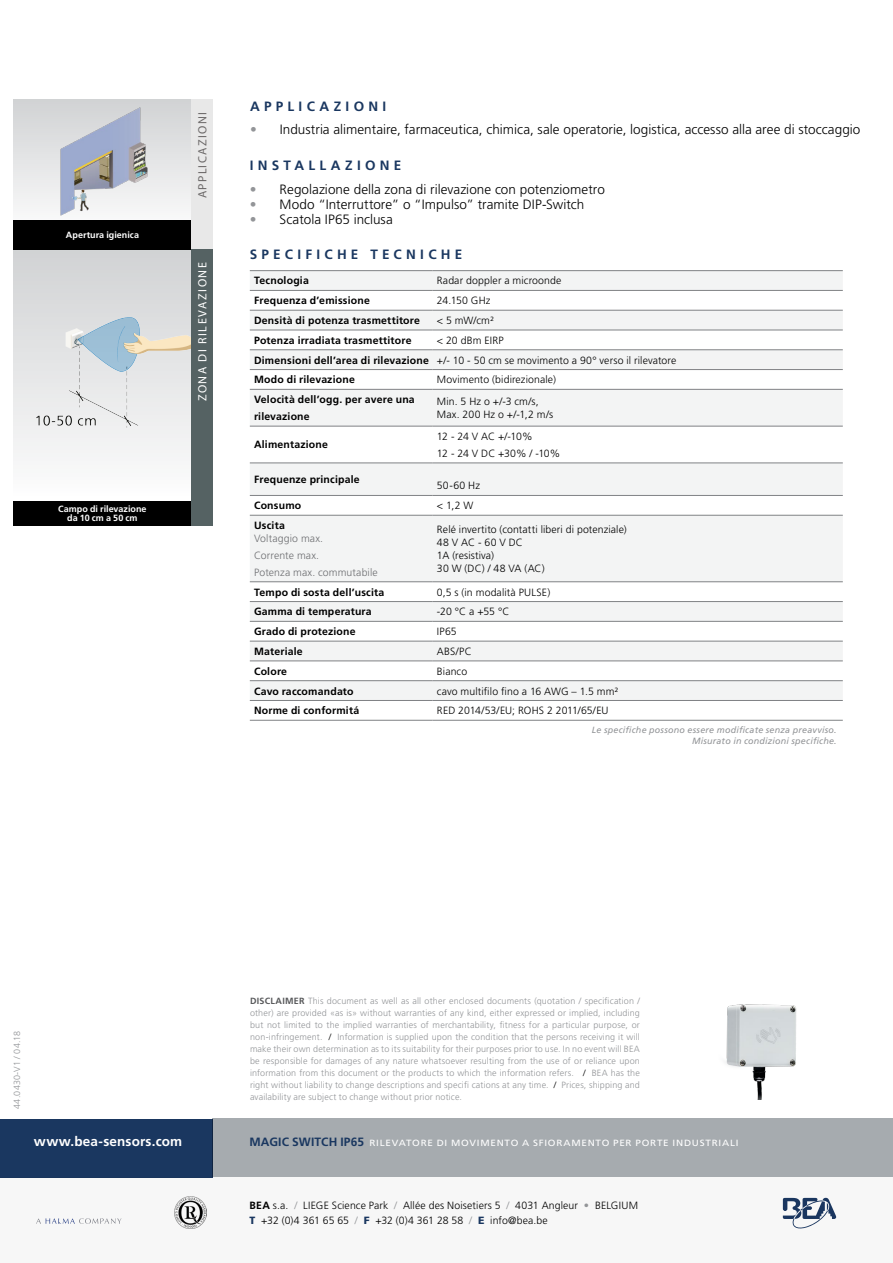
<style>
.page{position:relative;width:893px;height:1263px;background:#fff}
.page>*{position:absolute;margin:0;border:0;box-sizing:border-box;transform-origin:0 0}
.t1{font:300 13.5px "Frutiger LT Std";letter-spacing:.005em;color:#000}
.t2{font:700 13.5px "Frutiger LT Std";letter-spacing:.315em;color:#1a3760}
.t3{font:700 13.5px "Frutiger LT Std";letter-spacing:.01em;color:#fff}
.t4{font:12px "Myriad Pro";letter-spacing:.13em;color:#fff}
.t5{font:12px "Myriad Pro";letter-spacing:.11em;color:#6b6868}
.t6{font:300 10.5px/12.8px "Frutiger LT Std";letter-spacing:.01em;color:#000}
.t7{font:700 10.5px/17px "Frutiger LT Std";letter-spacing:.02em;color:#000}
.t8{font:300 10.5px/17px "Frutiger LT Std";letter-spacing:.01em;color:#6d6e71}
.t9{font:300 10.5px/17px "Frutiger LT Std";letter-spacing:-.015em;color:#000}
.t10{font:300 9px/12px "Frutiger LT Std";letter-spacing:.015em;color:#939598;text-align:justify}
.t11{font:italic 9px/10.8px "Frutiger LT Std";letter-spacing:.025em;color:#939598;text-align:right}
.t12{font:9px "Frutiger LT Std";letter-spacing:.075em;color:#fff;scale:1.1 1}
.t13{font:700 9px/8.6px "Frutiger LT Std";letter-spacing:.005em;color:#fff;text-align:center}
.s1{color:#939598}
.s2{font-weight:700}
.s3{font-weight:700;color:#58595b}
.s4{color:#000}
.s5{font-weight:700;font-size:12px;color:#1a3760}
.s6{font-weight:900;color:#1a3760}
</style>
<div class="page">
<div style="left:0;top:1177px;width:893px;height:86px;background:#f7f7f7"></div>
<img style="left:725px;top:1004px;width:72px;height:95px">
<img style="left:175px;top:1196px;width:32px;height:33px">
<svg style="left:36px;top:1218px;width:85px;height:6px"></svg>
<svg style="left:783px;top:1198px;width:53px;height:31px"></svg>
<div style="left:213px;top:1118px;width:680px;height:59px;background:#a6abaf"></div>
<div style="left:0;top:1119px;width:213px;height:58px;background:#1a3760"></div>
<div style="left:14px;top:249px;width:177px;height:15px;background:#d2d3d5"></div>
<img style="left:14px;top:264px;width:177px;height:193px">
<div style="left:14px;top:99px;width:185px;height:128px;background:linear-gradient(to bottom,#d0d2d4,#fafafb)"></div>
<img style="left:55px;top:103px;width:103px;height:117px">
<div style="left:14px;top:220px;width:177px;height:29px;background:#000"></div>
<div style="left:14px;top:501px;width:177px;height:25px;background:#000"></div>
<div style="left:191px;top:249px;width:22px;height:277px;background:#556263"></div>
<div style="left:191px;top:99px;width:22px;height:150px;background:#e8e8e8"></div>
<svg style="left:250px;top:271px;width:593px;height:429px;fill:#f3f4f4"></svg>
<hr style="left:250px;top:270px;width:183px;height:1px;background:#808285">
<hr style="left:433px;top:270px;width:410px;height:1px;background:#808285">
<hr style="left:250px;top:290px;width:183px;height:1px;background:#808285">
<hr style="left:433px;top:290px;width:410px;height:1px;background:#808285">
<hr style="left:250px;top:310px;width:183px;height:1px;background:#808285">
<hr style="left:433px;top:310px;width:410px;height:1px;background:#808285">
<hr style="left:250px;top:330px;width:183px;height:1px;background:#808285">
<hr style="left:433px;top:330px;width:410px;height:1px;background:#808285">
<hr style="left:250px;top:349px;width:183px;height:1px;background:#808285">
<hr style="left:433px;top:349px;width:410px;height:1px;background:#808285">
<hr style="left:250px;top:369px;width:183px;height:1px;background:#808285">
<hr style="left:433px;top:369px;width:410px;height:1px;background:#808285">
<hr style="left:250px;top:389px;width:183px;height:1px;background:#808285">
<hr style="left:433px;top:389px;width:410px;height:1px;background:#808285">
<hr style="left:250px;top:426px;width:183px;height:1px;background:#808285">
<hr style="left:433px;top:426px;width:410px;height:1px;background:#808285">
<hr style="left:250px;top:463px;width:183px;height:1px;background:#808285">
<hr style="left:433px;top:463px;width:410px;height:1px;background:#808285">
<hr style="left:250px;top:495px;width:183px;height:1px;background:#808285">
<hr style="left:433px;top:495px;width:410px;height:1px;background:#808285">
<hr style="left:250px;top:515px;width:183px;height:1px;background:#808285">
<hr style="left:433px;top:515px;width:410px;height:1px;background:#808285">
<hr style="left:250px;top:581px;width:183px;height:1px;background:#808285">
<hr style="left:433px;top:581px;width:410px;height:1px;background:#808285">
<hr style="left:250px;top:601px;width:183px;height:1px;background:#808285">
<hr style="left:433px;top:601px;width:410px;height:1px;background:#808285">
<hr style="left:250px;top:621px;width:183px;height:1px;background:#808285">
<hr style="left:433px;top:621px;width:410px;height:1px;background:#808285">
<hr style="left:250px;top:641px;width:183px;height:1px;background:#808285">
<hr style="left:433px;top:641px;width:410px;height:1px;background:#808285">
<hr style="left:250px;top:661px;width:183px;height:1px;background:#808285">
<hr style="left:433px;top:661px;width:410px;height:1px;background:#808285">
<hr style="left:250px;top:680px;width:183px;height:1px;background:#808285">
<hr style="left:433px;top:680px;width:410px;height:1px;background:#808285">
<hr style="left:250px;top:700px;width:183px;height:1px;background:#808285">
<hr style="left:433px;top:700px;width:410px;height:1px;background:#808285">
<hr style="left:250px;top:720px;width:183px;height:1px;background:#808285">
<hr style="left:433px;top:720px;width:410px;height:1px;background:#808285">
<p class="t13" style="left:66px;top:231px;width:75px">Apertura igienica</p>
<p class="t13" style="left:58px;top:505px;width:90px">Campo di rilevazione da 10 cm a 50 cm</p>
<h2 class="t5" style="left:195px;top:198px;width:87px;rotate:-90deg">APPLICAZIONI</h2>
<h2 class="t4" style="left:195px;top:401px;width:141px;rotate:-90deg">ZONA DI RILEVAZIONE</h2>
<h1 class="t2" style="left:250px;top:98px;width:138px">APPLICAZIONI</h1>
<h1 class="t1" style="left:250px;top:122px;width:612px"><span class="s1">•</span> Industria alimentaire, farmaceutica, chimica, sale operatorie, logistica, accesso alla aree di stoccaggio</h1>
<h1 class="t2" style="left:250px;top:157px;width:153px">INSTALLAZIONE</h1>
<h1 class="t1" style="left:250px;top:181px;width:356px"><span class="s1">•</span> Regolazione della zona di rilevazione con potenziometro</h1>
<h1 class="t1" style="left:250px;top:196px;width:336px"><span class="s1">•</span> Modo “Interruttore” o “Impulso” tramite DIP-Switch</h1>
<h1 class="t1" style="left:250px;top:211px;width:144px"><span class="s1">•</span> Scatola IP65 inclusa</h1>
<h1 class="t2" style="left:250px;top:247px;width:214px">SPECIFICHE TECNICHE</h1>
<p class="t7" style="left:254px;top:272px;width:56px">Tecnologia</p>
<p class="t6" style="left:437px;top:275px;width:126px">Radar doppler a microonde</p>
<p class="t7" style="left:254px;top:292px;width:117px">Frequenza d’emissione</p>
<p class="t6" style="left:437px;top:294px;width:55px">24.150 GHz</p>
<p class="t7" style="left:254px;top:312px;width:167px">Densità di potenza trasmettitore</p>
<p class="t6" style="left:437px;top:314px;width:58px">&lt; 5 mW/cm²</p>
<p class="t7" style="left:254px;top:332px;width:159px">Potenza irradiata trasmettitore</p>
<p class="t6" style="left:254px;top:330px;width:424px;line-height:19.8px;text-indent:183px">&lt; 20 dBm EIRP<br><span class="s2">Dimensioni dell’area di rilevazione</span> +/- 10 - 50 cm se movimento a 90° verso il rilevatore<br><span class="s2">Modo di rilevazione</span></p>
<p class="t6" style="left:437px;top:374px;width:120px">Movimento (bidirezionale)</p>
<p class="t7" style="left:254px;top:391px;width:162px">Velocità dell’ogg. per avere una rilevazione</p>
<p class="t6" style="left:437px;top:395px;width:118px">Min. 5 Hz o +/-3 cm/s,<br>Max. 200 Hz o +/-1,2 m/s</p>
<p class="t7" style="left:254px;top:436px;width:75px">Alimentazione</p>
<p class="t9" style="left:437px;top:428px;width:125px">12 - 24 V AC +/-10%<br>12 - 24 V DC +30% / -10%</p>
<p class="t7" style="left:254px;top:471px;width:107px">Frequenze principale</p>
<p class="t6" style="left:437px;top:480px;width:45px">50-60 Hz</p>
<p class="t7" style="left:254px;top:497px;width:49px">Consumo</p>
<p class="t6" style="left:437px;top:499px;width:38px">&lt; 1,2 W</p>
<p class="t7" style="left:254px;top:517px;width:32px">Uscita</p>
<p class="t8" style="left:254px;top:530px;width:125px">Voltaggio max.<br>Corrente max.<br>Potenza max. commutabile</p>
<p class="t6" style="left:437px;top:523px;width:191px">Relé invertito (contatti liberi di potenziale)<br>48 V AC - 60 V DC<br>1A (resistiva)<br>30 W (DC) / 48 VA (AC)</p>
<p class="t7" style="left:254px;top:583px;width:132px">Tempo di sosta dell’uscita</p>
<p class="t6" style="left:437px;top:586px;width:115px">0,5 s (in modalità PULSE)</p>
<p class="t7" style="left:254px;top:603px;width:119px">Gamma di temperatura</p>
<p class="t6" style="left:437px;top:605px;width:74px">-20 °C a +55 °C</p>
<p class="t7" style="left:254px;top:623px;width:103px">Grado di protezione</p>
<p class="t6" style="left:437px;top:625px;width:21px">IP65</p>
<p class="t7" style="left:254px;top:643px;width:50px">Materiale</p>
<p class="t6" style="left:437px;top:645px;width:36px">ABS/PC</p>
<p class="t7" style="left:254px;top:663px;width:35px">Colore</p>
<p class="t6" style="left:437px;top:665px;width:32px">Bianco</p>
<p class="t7" style="left:254px;top:682px;width:101px">Cavo raccomandato</p>
<p class="t6" style="left:437px;top:685px;width:183px">cavo multifilo fino a 16 AWG – 1.5 mm²</p>
<p class="t7" style="left:254px;top:702px;width:107px">Norme di conformitá</p>
<p class="t6" style="left:437px;top:704px;width:173px">RED 2014/53/EU; ROHS 2 2011/65/EU</p>
<p class="t11" style="left:592px;top:724px;width:246px">Le specifiche possono essere modificate senza preavviso.<br>Misurato in condizioni specifiche.</p>
<p class="t10" style="left:11px;top:1109px;width:79px;rotate:-90deg">44.0430-V1 / 04.18</p>
<h1 class="t3" style="left:34px;top:1134px;width:150px">www.bea-sensors.com</h1>
<p class="t10" style="left:250px;top:995px;width:391px"><span class="s3">DISCLAIMER</span> This document as well as all other enclosed documents (quotation / specification / other) are provided «as is» without warranties of any kind, either expressed or implied, including but not limited to the implied warranties of merchantability, fitness for a particular purpose, or non-infringement. <span class="s4">/</span> Information is supplied upon the condition that the persons receiving it will make their own determination as to its suitability for their purposes prior to use. In no event will BEA be responsible for damages of any nature whatsoever resulting from the use of or reliance upon information from this document or the products to which the information refers. <span class="s4">/</span> BEA has the right without liability to change descriptions and specifi cations at any time. <span class="s4">/</span> Prices, shipping and availability are subject to change without prior notice.</p>
<p class="t12" style="left:249px;top:1138px;width:446px"><span class="s5">MAGIC SWITCH IP65</span> RILEVATORE DI MOVIMENTO A SFIORAMENTO PER PORTE INDUSTRIALI</p>
<p class="t6" style="left:250px;top:1198px;width:390px;line-height:15px"><span class="s2">BEA</span> s.a. <span class="s1">/</span> LIEGE Science Park <span class="s1">/</span> Allée des Noisetiers 5 <span class="s1">/</span> 4031 Angleur <span class="s1">•</span> BELGIUM<br><span class="s6">T</span> +32 (0)4 361 65 65 <span class="s1">/</span> <span class="s6">F</span> +32 (0)4 361 28 58 <span class="s1">/</span> <span class="s6">E</span> info@bea.be</p>
</div>
